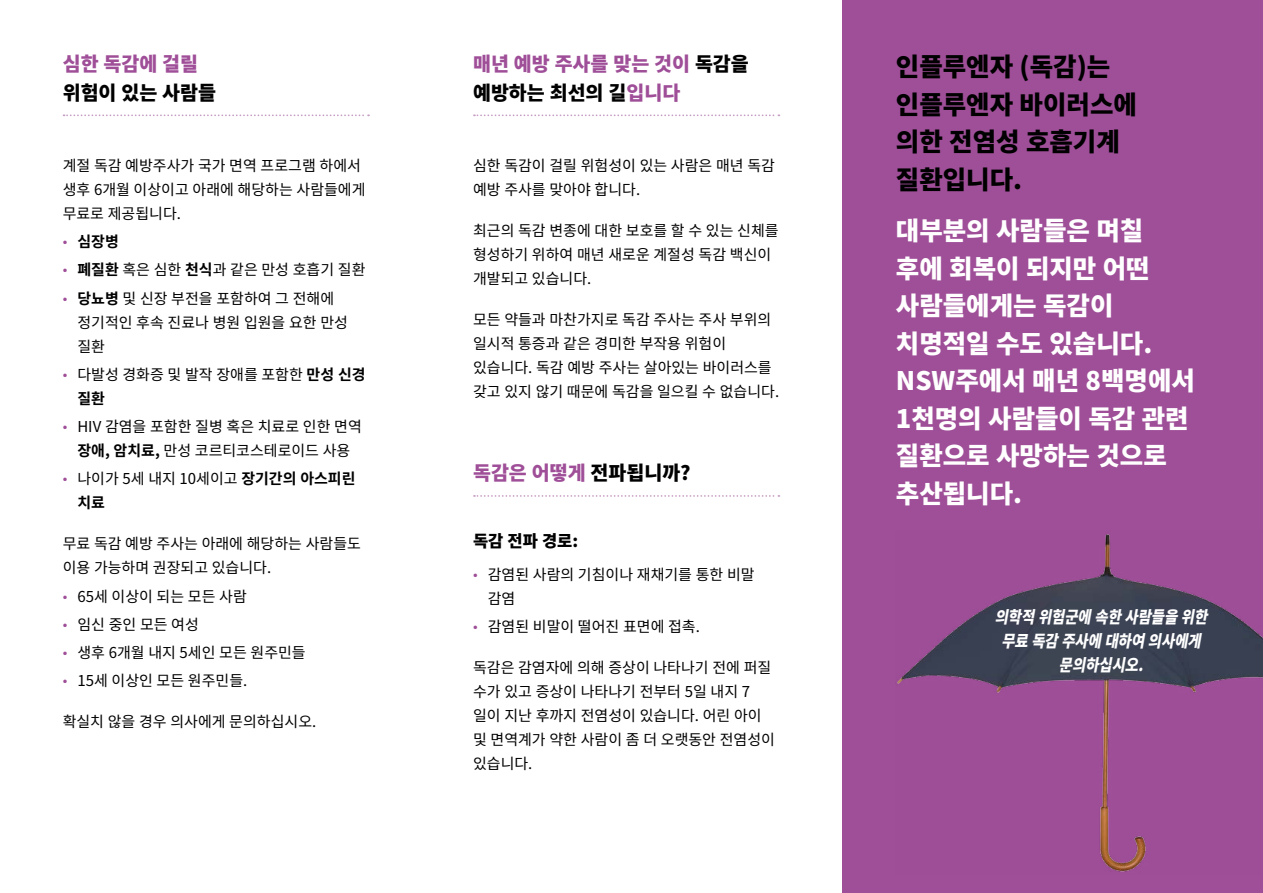
<style>
.page{position:relative;width:1263px;height:893px;background:#fff}
.page>*{position:absolute;margin:0;border:0;box-sizing:border-box;transform-origin:0 0}
.Header_1{font:900 25.5px/37.5px "Noto Sans CJ Kkr";color:#fff}
.Header_1-2{font:900 25.5px/37.5px "Noto Sans CJ Kkr";color:#000}
.Header_1-3{font:900 19.5px/28.5px "Noto Sans CJ Kkr";color:#9f4e98}
.Header_1-4{font:900 19.5px/28.5px "Noto Sans CJ Kkr";color:#000}
.t1{font:italic 900 16.5px/24px "Noto Sans CJ Kkr";color:#fff;text-align:center;scale:.87 1}
.t2{font:900 16.5px "Noto Sans CJ Kkr";color:#000}
.Body{font:15px/24px "Noto Sans CJ Kkr";color:#000}
.t3{font:700 15px "Noto Sans CJ Kkr";color:#000}
.s1{color:#9f4e98}
.s2{font-family:"Myriad Pro";font-weight:400;font-stretch:condensed;font-size:18px;color:#9f4e98}
.s3{font-family:"Myriad Pro";font-stretch:condensed;font-size:18px;color:#9f4e98}
.s4{font-weight:700}
.s5{color:#000}
</style>
<div class="page">
<div style="left:842px;top:0;width:421px;height:893px;background:#9f4e98"></div>
<svg style="left:64px;top:114px;width:305px;height:2px"></svg>
<svg style="left:474px;top:114px;width:305px;height:2px"></svg>
<svg style="left:474px;top:495px;width:305px;height:2px"></svg>
<img style="left:897px;top:534px;width:366px;height:338px">
<p class="Header_1-4" style="left:63px;top:50px;width:155px"><span class="s1">심한 독감에 걸릴 </span>위험이 있는 사람들</p>
<p class="Body" style="left:63px;top:154px;width:304px">계절 독감 예방주사가 국가 면역 프로그램 하에서 생후 6개월 이상이고 아래에 해당하는 사람들에게 무료로 제공됩니다.</p>
<p class="t3" style="left:63px;top:233px;width:58px"><span class="s2">•</span> 심장병</p>
<p class="Body" style="left:63px;top:258px;width:304px"><span class="s3">•</span> <span class="s4">폐질환</span> 혹은 심한 <span class="s4">천식</span>과 같은 만성 호흡기 질환</p>
<p class="Body" style="left:77px;top:286px;width:272px;text-indent:-15px"><span class="s3">•</span> <span class="s4">당뇨병</span> 및 신장 부전을 포함하여 그 전해에 정기적인 후속 진료나 병원 입원을 요한 만성 질환</p>
<p class="Body" style="left:77px;top:363px;width:290px;text-indent:-15px"><span class="s3">•</span> 다발성 경화증 및 발작 장애를 포함한 <span class="s4">만성 신경 질환</span></p>
<p class="Body" style="left:63px;top:415px;width:301px;text-align:center"><span class="s3">•</span> HIV 감염을 포함한 질병 혹은 치료로 인한 면역 <span class="s4">장애, 암치료,</span> 만성 코르티코스테로이드 사용</p>
<p class="Body" style="left:77px;top:467px;width:280px;text-indent:-15px"><span class="s3">•</span> 나이가 5세 내지 10세이고 <span class="s4">장기간의 아스피린 치료</span></p>
<p class="Body" style="left:63px;top:532px;width:300px">무료 독감 예방 주사는 아래에 해당하는 사람들도 이용 가능하며 권장되고 있습니다.</p>
<p class="Body" style="left:63px;top:584px;width:186px"><span class="s3">•</span> 65세 이상이 되는 모든 사람</p>
<p class="Body" style="left:63px;top:613px;width:138px"><span class="s3">•</span> 임신 중인 모든 여성</p>
<p class="Body" style="left:63px;top:641px;width:245px"><span class="s3">•</span> 생후 6개월 내지 5세인 모든 원주민들</p>
<p class="Body" style="left:63px;top:669px;width:186px"><span class="s3">•</span> 15세 이상인 모든 원주민들.</p>
<p class="Body" style="left:63px;top:710px;width:255px">확실치 않을 경우 의사에게 문의하십시오.</p>
<p class="Header_1-3" style="left:473px;top:50px;width:277px">매년 예방 주사를 맞는 것이 <span class="s5">독감을 예방하는 최선의 길</span>입니다</p>
<p class="Body" style="left:473px;top:154px;width:303px">심한 독감이 걸릴 위험성이 있는 사람은 매년 독감 예방 주사를 맞아야 합니다.</p>
<p class="Body" style="left:473px;top:219px;width:307px">최근의 독감 변종에 대한 보호를 할 수 있는 신체를 형성하기 위하여 매년 새로운 계절성 독감 백신이 개발되고 있습니다.</p>
<p class="Body" style="left:473px;top:308px;width:308px">모든 약들과 마찬가지로 독감 주사는 주사 부위의 일시적 통증과 같은 경미한 부작용 위험이 있습니다. 독감 예방 주사는 살아있는 바이러스를 갖고 있지 않기 때문에 독감을 일으킬 수 없습니다.</p>
<p class="Header_1-3" style="left:473px;top:459px;width:219px">독감은 어떻게 <span class="s5">전파됩니까?</span></p>
<p class="t2" style="left:473px;top:532px;width:107px">독감 전파 경로:</p>
<p class="Body" style="left:488px;top:563px;width:268px;text-indent:-15px"><span class="s3">•</span> 감염된 사람의 기침이나 재채기를 통한 비말 감염</p>
<p class="Body" style="left:473px;top:615px;width:228px"><span class="s3">•</span> 감염된 비말이 떨어진 표면에 접촉.</p>
<p class="Body" style="left:473px;top:656px;width:303px">독감은 감염자에 의해 증상이 나타나기 전에 퍼질 수가 있고 증상이 나타나기 전부터 5일 내지 7 일이 지난 후까지 전염성이 있습니다. 어린 아이 및 면역계가 약한 사람이 좀 더 오랫동안 전염성이 있습니다.</p>
<p class="Header_1-2" style="left:896px;top:49px;width:243px">인플루엔자 (독감)는 인플루엔자 바이러스에 의한 전염성 호흡기계 질환입니다.</p>
<p class="Header_1" style="left:896px;top:213px;width:301px">대부분의 사람들은 며칠 후에 회복이 되지만 어떤 사람들에게는 독감이 치명적일 수도 있습니다.<br>NSW주에서 매년 8백명에서<br>1천명의 사람들이 독감 관련 질환으로 사망하는 것으로 추산됩니다.</p>
<p class="t1" style="left:995px;top:605px;width:255px">의학적위험군에속한사람들을위한 무료독감주사에대하여의사에게 문의하십시오.</p>
</div>
